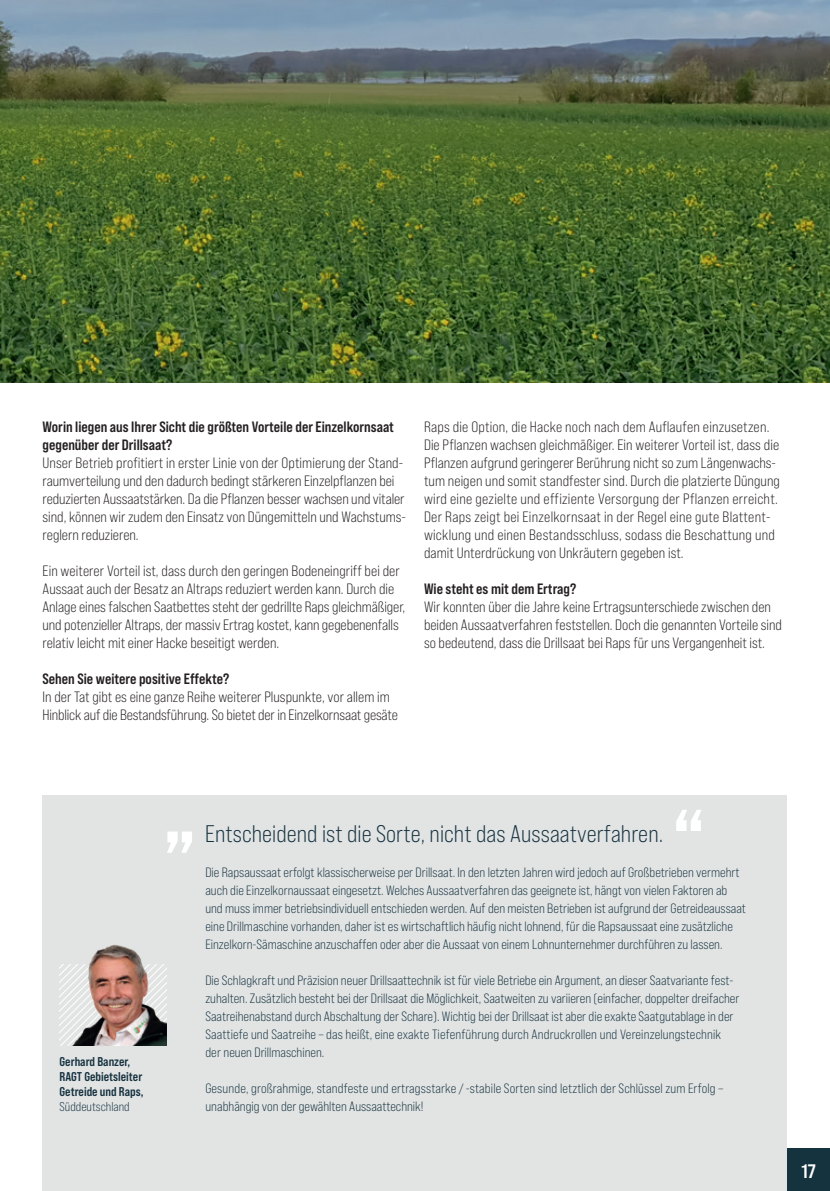
<style>
.page{position:relative;width:830px;height:1191px;background:#fff}
.page>*{position:absolute;margin:0;border:0;box-sizing:border-box;transform-origin:0 0}
.t1{font:24px "Bebas Neue Pro Sm E Bk";letter-spacing:.005em;color:#15323f}
.t2{font:19.5px "Bebas Neue Pro Sm E Bd";color:#fff}
.t3{font:15px/18px "Bebas Neue Pro Sm E Bk";color:#231f20}
.t4{font:15px/18px "Bebas Neue Pro Sm E Bd";color:#231f20}
.t5{font:13.5px/18px "Bebas Neue Pro Sm E Bk";color:#15323f}
.t6{font:12.75px/15px "Bebas Neue Pro Sm E Bd";color:#15323f}
.t7{font:12.75px "Bebas Neue Pro Sm E Bk";color:#15323f}
</style>
<div class="page">
<img style="left:0;top:0;width:829px;height:383px">
<div style="left:43px;top:795px;width:744px;height:396px;background:#e2e4e4"></div>
<svg style="left:676px;top:810px;width:25px;height:21px"></svg>
<svg style="left:167px;top:831px;width:25px;height:22px"></svg>
<img style="left:62px;top:944px;width:104px;height:101px">
<div style="left:787px;top:1148px;width:42px;height:43px;background:#15323f"></div>
<p class="t4" style="left:43px;top:417px;width:353px">Worin liegen aus Ihrer Sicht die größten Vorteile der Einzelkornsaat gegenüber der Drillsaat?</p>
<p class="t3" style="left:43px;top:454px;width:363px">Unser Betrieb profitiert in erster Linie von der Optimierung der Stand&shy;raumverteilung und den dadurch bedingt stärkeren Einzelpflanzen bei reduzierten Aussaatstärken. Da die Pflanzen besser wachsen und vitaler sind, können wir zudem den Einsatz von Düngemitteln und Wachstums-- reglern reduzieren.</p>
<p class="t3" style="left:43px;top:562px;width:364px">Ein weiterer Vorteil ist, dass durch den geringen Bodeneingriff bei der Aussaat auch der Besatz an Altraps reduziert werden kann. Durch die Anlage eines falschen Saatbettes steht der gedrillte Raps gleichmäßiger, und potenzieller Altraps, der massiv Ertrag kostet, kann gegebenenfalls relativ leicht mit einer Hacke beseitigt werden.</p>
<p class="t4" style="left:43px;top:669px;width:188px">Sehen Sie weitere positive Effekte?</p>
<p class="t3" style="left:43px;top:688px;width:357px">In der Tat gibt es eine ganze Reihe weiterer Pluspunkte, vor allem im<br>Hinblick auf die Bestandsführung. So bietet der in Einzelkornsaat gesäte</p>
<p class="t3" style="left:424px;top:418px;width:357px">Raps die Option, die Hacke noch nach dem Auflaufen einzusetzen.<br>Die Pflanzen wachsen gleichmäßiger. Ein weiterer Vorteil ist, dass die Pflanzen aufgrund geringerer Berührung nicht so zum Längenwachs&shy;tum neigen und somit standfester sind. Durch die platzierte Düngung wird eine gezielte und effiziente Versorgung der Pflanzen erreicht.<br>Der Raps zeigt bei Einzelkornsaat in der Regel eine gute Blattent&shy;wicklung und einen Bestandsschluss, sodass die Beschattung und damit Unterdrückung von Unkräutern gegeben ist.</p>
<p class="t4" style="left:424px;top:579px;width:154px">Wie steht es mit dem Ertrag?</p>
<p class="t3" style="left:424px;top:598px;width:359px">Wir konnten über die Jahre keine Ertragsunterschiede zwischen den beiden Aussaatverfahren feststellen. Doch die genannten Vorteile sind so bedeutend, dass die Drillsaat bei Raps für uns Vergangenheit ist.</p>
<p class="t6" style="left:60px;top:1054px;width:85px">Gerhard Banzer,<br>RAGT Gebietsleiter<br>Getreide und Raps,</p>
<p class="t7" style="left:60px;top:1099px;width:72px">Süddeutschland</p>
<h1 class="t1" style="left:205px;top:819px;width:459px">Entscheidend ist die Sorte, nicht das Aussaatverfahren.</h1>
<p class="t5" style="left:205px;top:863px;width:542px">Die Rapsaussaat erfolgt klassischerweise per Drillsaat. In den letzten Jahren wird jedoch auf Großbetrieben vermehrt auch die Einzelkornaussaat eingesetzt. Welches Aussaatverfahren das geeignete ist, hängt von vielen Faktoren ab und muss immer betriebsindividuell entschieden werden. Auf den meisten Betrieben ist aufgrund der Getreideaussaat eine Drillmaschine vorhanden, daher ist es wirtschaftlich häufig nicht lohnend, für die Rapsaussaat eine zusätzliche Einzelkorn-Sämaschine anzuschaffen oder aber die Aussaat von einem Lohnunternehmer durchführen zu lassen.</p>
<p class="t5" style="left:205px;top:971px;width:535px">Die Schlagkraft und Präzision neuer Drillsaattechnik ist für viele Betriebe ein Argument, an dieser Saatvariante fest&shy;zuhalten. Zusätzlich besteht bei der Drillsaat die Möglichkeit, Saatweiten zu variieren (einfacher, doppelter dreifacher Saatreihenabstand durch Abschaltung der Schare). Wichtig bei der Drillsaat ist aber die exakte Saatgutablage in der Saattiefe und Saatreihe – das heißt, eine exakte Tiefenführung durch Andruckrollen und Vereinzelungstechnik der neuen Drillmaschinen.</p>
<p class="t5" style="left:205px;top:1079px;width:519px">Gesunde, großrahmige, standfeste und ertragsstarke / -stabile Sorten sind letztlich der Schlüssel zum Erfolg – unabhängig von der gewählten Aussaattechnik!</p>
<h2 class="t2" style="left:801px;top:1159px;width:16px">17</h2>
</div>
